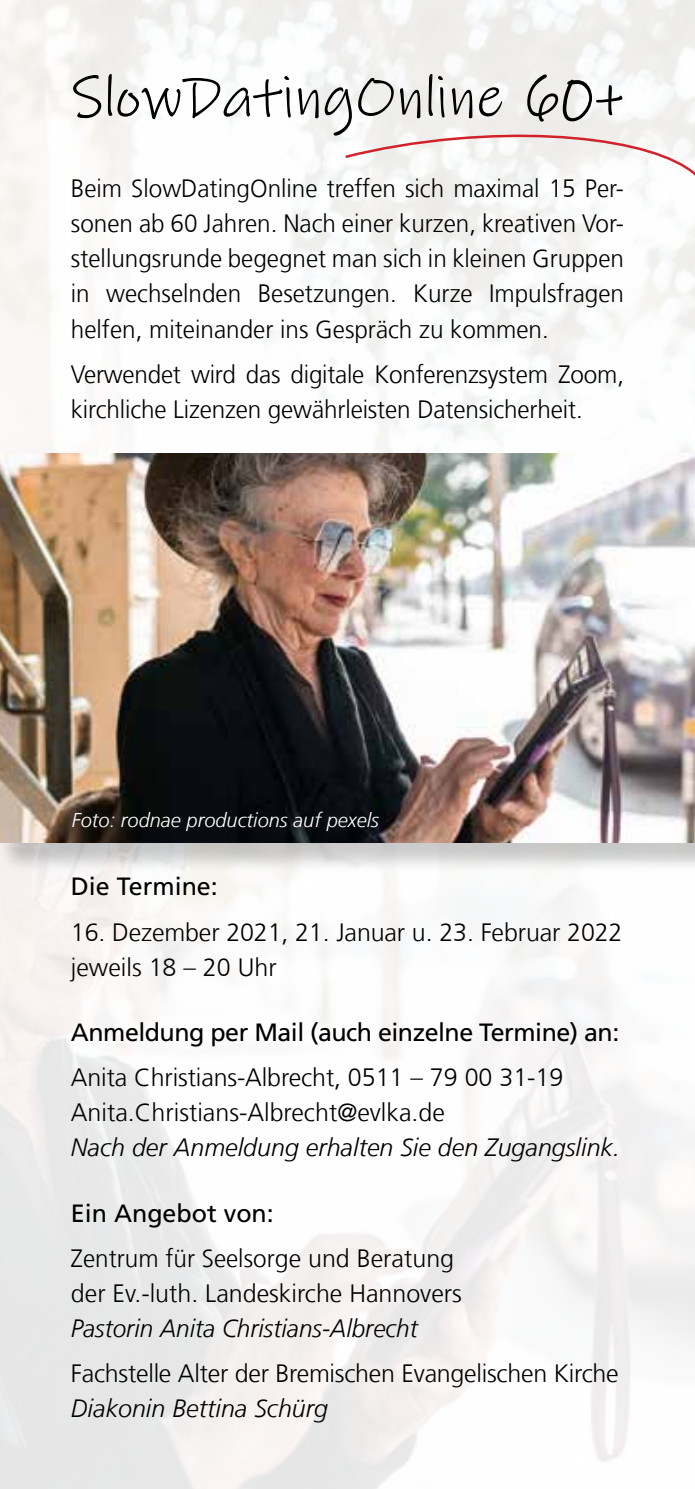
<style>
.page{position:relative;width:695px;height:1489px;background:#fff}
.page>*{position:absolute;margin:0;border:0;box-sizing:border-box;transform-origin:0 0}
.t1{font:59.25px "Ink Free";color:#000}
.t2{font:300 25px/35px "Frutiger LT Com";letter-spacing:-.005em;color:#000}
.t3{font:italic 300 25px "Frutiger LT Com";color:#000}
.t4{font:25px "Frutiger LT Com";letter-spacing:-.02em;color:#000}
.t5{font:25px "Frutiger LT Com";color:#000}
.t6{font:italic 300 20px "Frutiger LT Com";color:#fff}
.s1{font-size:62.25px}
</style>
<div class="page">
<div style="left:0;top:457px;width:694px;height:416px;background:#000;opacity:.2"></div>
<img style="left:0;top:453px;width:694px;height:389px">
<svg style="left:342px;top:127px;width:352px;height:73px"></svg>
<h1 class="t1" style="left:71px;top:59px;width:554px">SlowDatingOnline <span class="s1">60+</span></h1>
<p class="t2" style="left:71px;top:171px;width:554px;text-align:justify">Beim SlowDatingOnline treffen sich maximal 15 Per&shy;sonen ab 60 Jahren. Nach einer kurzen, kreativen Vor&shy;stellungsrunde begegnet man sich in kleinen Gruppen in wechselnden Besetzungen. Kurze Impulsfragen helfen, miteinander ins Gespräch zu kommen.</p>
<p class="t2" style="left:71px;top:356px;width:554px">Verwendet wird das digitale Konferenzsystem Zoom, kirchliche Lizenzen gewährleisten Datensicherheit.</p>
<p class="t6" style="left:72px;top:808px;width:308px">Foto: rodnae productions auf pexels</p>
<p class="t5" style="left:71px;top:872px;width:148px">Die Termine:</p>
<p class="t2" style="left:71px;top:914px;width:553px">16. Dezember 2021, 21. Januar u. 23. Februar 2022 jeweils 18 – 20 Uhr</p>
<p class="t4" style="left:71px;top:1017px;width:549px">Anmeldung per Mail (auch einzelne Termine) an:</p>
<p class="t2" style="left:71px;top:1060px;width:494px">Anita Christians-Albrecht, 0511 – 79 00 31-19<br>Anita.Christians-Albrecht@evlka.de</p>
<p class="t3" style="left:71px;top:1132px;width:550px">Nach der Anmeldung erhalten Sie den Zugangslink.</p>
<p class="t5" style="left:71px;top:1198px;width:204px">Ein Angebot von:</p>
<p class="t2" style="left:71px;top:1240px;width:392px">Zentrum für Seelsorge und Beratung der Ev.-luth. Landeskirche Hannovers</p>
<p class="t3" style="left:71px;top:1313px;width:348px">Pastorin Anita Christians-Albrecht</p>
<p class="t2" style="left:71px;top:1355px;width:549px">Fachstelle Alter der Bremischen Evangelischen Kirche</p>
<p class="t3" style="left:71px;top:1393px;width:259px">Diakonin Bettina Schürg</p>
</div>
